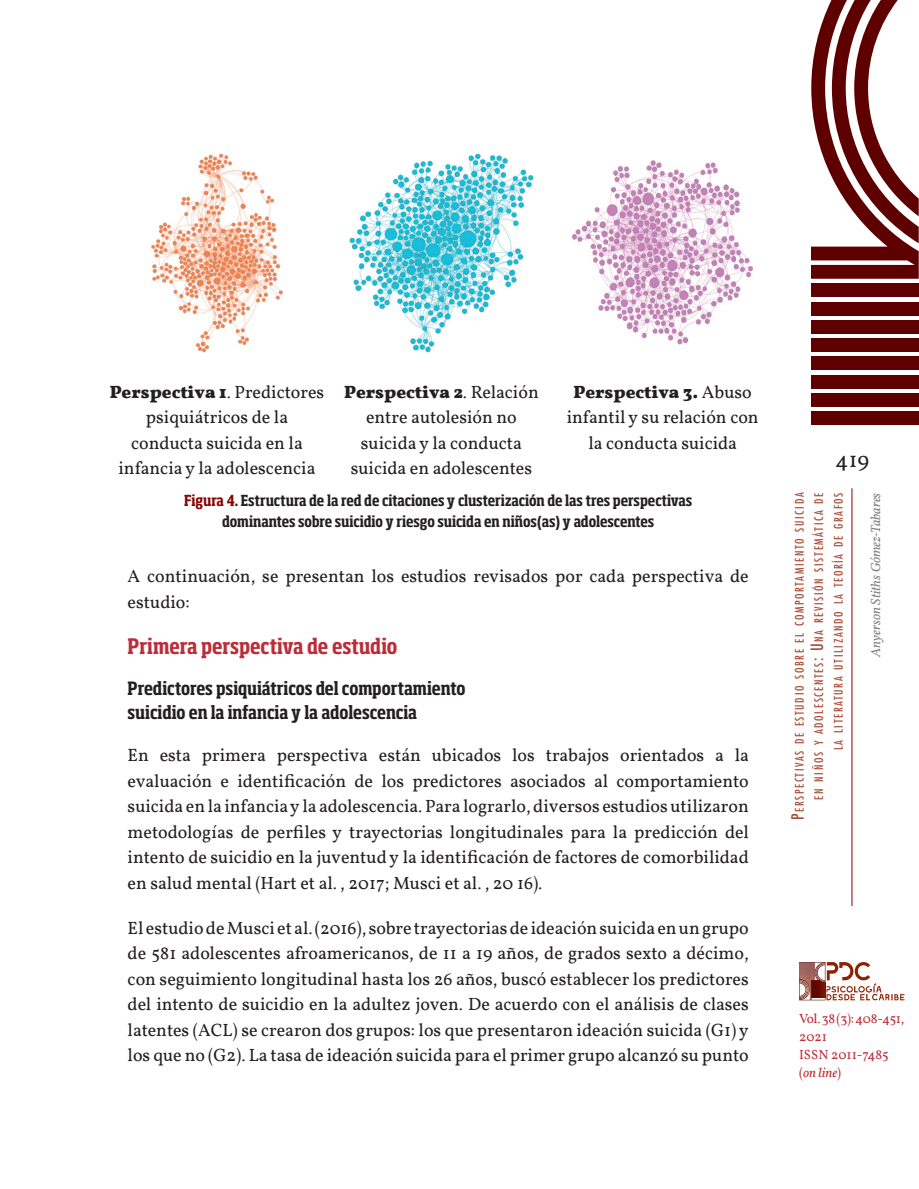
<style>
.page{position:relative;width:919px;height:1189px;background:#fff}
.page>*{position:absolute;margin:0;border:0;box-sizing:border-box;transform-origin:0 0}
.t1{font:22.5px "Vollkorn";color:#231f20}
.t2{font:700 condensed 21px "Soho Std";color:#bb2d38}
.t3{font:18px/25.5px "Vollkorn";color:#231f20;text-align:center}
.t4{font:700 condensed 18px/24px "Soho Std";letter-spacing:-.005em;color:#231f20}
.t5{font:700 condensed 15px/21px "Soho Std";letter-spacing:-.005em;color:#231f20;text-align:center}
.t6{font:13.5px/18px "Vollkorn";letter-spacing:-.01em;color:#bb2d38}
.t7{font:italic 13.5px "Vollkorn";color:#808285}
.t8{font:condensed 11.55px/19.5px "Futura Std";letter-spacing:.145em;color:#ab4c36;text-align:right}
.s1{font-weight:700}
.s2{color:#8b0202}
.s3{font-size:16.5px}
.s4{font-style:italic}
</style>
<div class="page">
<div style="left:811px;top:283px;width:107px;height:14px;background:#5e0000"></div>
<div style="left:811px;top:301px;width:107px;height:14px;background:#5e0000"></div>
<div style="left:811px;top:320px;width:107px;height:14px;background:#5e0000"></div>
<div style="left:811px;top:338px;width:107px;height:14px;background:#5e0000"></div>
<div style="left:811px;top:356px;width:107px;height:14px;background:#5e0000"></div>
<div style="left:811px;top:375px;width:107px;height:14px;background:#5e0000"></div>
<div style="left:811px;top:393px;width:107px;height:14px;background:#5e0000"></div>
<div style="left:811px;top:411px;width:107px;height:14px;background:#5e0000"></div>
<svg style="left:811px;top:0;width:107px;height:279px"></svg>
<hr style="left:851px;top:488px;width:1px;height:418px;background:#8b0202">
<svg style="left:799px;top:962px;width:105px;height:38px"></svg>
<img style="left:151px;top:153px;width:132px;height:200px">
<img style="left:349px;top:153px;width:185px;height:200px">
<img style="left:572px;top:160px;width:181px;height:185px">
<p class="t3" style="left:110px;top:379px;width:216px"><span class="s1">Perspectiva 1</span>. Predictores psiquiátricos de la conducta suicida en la infancia y la adolescencia</p>
<p class="t3" style="left:344px;top:379px;width:196px"><span class="s1">Perspectiva 2</span>. Relación entre autolesión no suicida y la conducta suicida en adolescentes</p>
<p class="t3" style="left:566px;top:379px;width:193px"><span class="s1">Perspectiva 3.</span> Abuso infantil y su relación con la conducta suicida</p>
<p class="t5" style="left:184px;top:489px;width:509px"><span class="s2">Figura 4.</span> Estructura de la red de citaciones y clusterización de las tres perspectivas dominantes sobre suicidio y riesgo suicida en niños(as) y adolescentes</p>
<p class="t3" style="left:128px;top:563px;width:622px;text-align:left">A continuación, se presentan los estudios revisados por cada perspectiva de estudio:</p>
<p class="t2" style="left:128px;top:632px;width:271px">Primera perspectiva de estudio</p>
<p class="t4" style="left:128px;top:675px;width:339px">Predictores psiquiátricos del comportamiento suicidio en la infancia y la adolescencia</p>
<p class="t3" style="left:128px;top:742px;width:622px;text-align:justify">En esta primera perspectiva están ubicados los trabajos orientados a la evaluación e identificación de los predictores asociados al comportamiento suicida en la infancia y la adolescencia. Para lograrlo, diversos estudios utilizaron metodologías de perfiles y trayectorias longitudinales para la predicción del intento de suicidio en la juventud y la identificación de factores de comorbilidad en salud mental (Hart et al. , 2017; Musci et al. , 20 16).</p>
<p class="t3" style="left:128px;top:914px;width:622px;text-align:justify">El estudio de Musci et al. (2016), sobre trayectorias de ideación suicida en un grupo de 581 adolescentes afroamericanos, de 11 a 19 años, de grados sexto a décimo, con seguimiento longitudinal hasta los 26 años, buscó establecer los predictores del intento de suicidio en la adultez joven. De acuerdo con el análisis de clases latentes (ACL) se crearon dos grupos: los que presentaron ideación suicida (G1) y los que no (G2). La tasa de ideación suicida para el primer grupo alcanzó su punto</p>
<p class="t1" style="left:835px;top:446px;width:35px">419</p>
<p class="t8" style="left:789px;top:820px;width:329px;rotate:-90deg"><span class="s3">P</span>erspectivas de estudio sobre el comportamiento suicida en niños y adolescentes<span class="s3">: U</span> na revisión sistemática de<br>la literatura utilizando la teoría de grafos</p>
<p class="t7" style="left:867px;top:657px;width:166px;rotate:-90deg">Anyerson Stiths Gómez-Tabares</p>
<p class="t6" style="left:799px;top:1010px;width:107px">Vol. 38 (3): 408-451,<br>2021<br>ISSN 2011-7485 (<span class="s4">on line</span>)</p>
</div>
